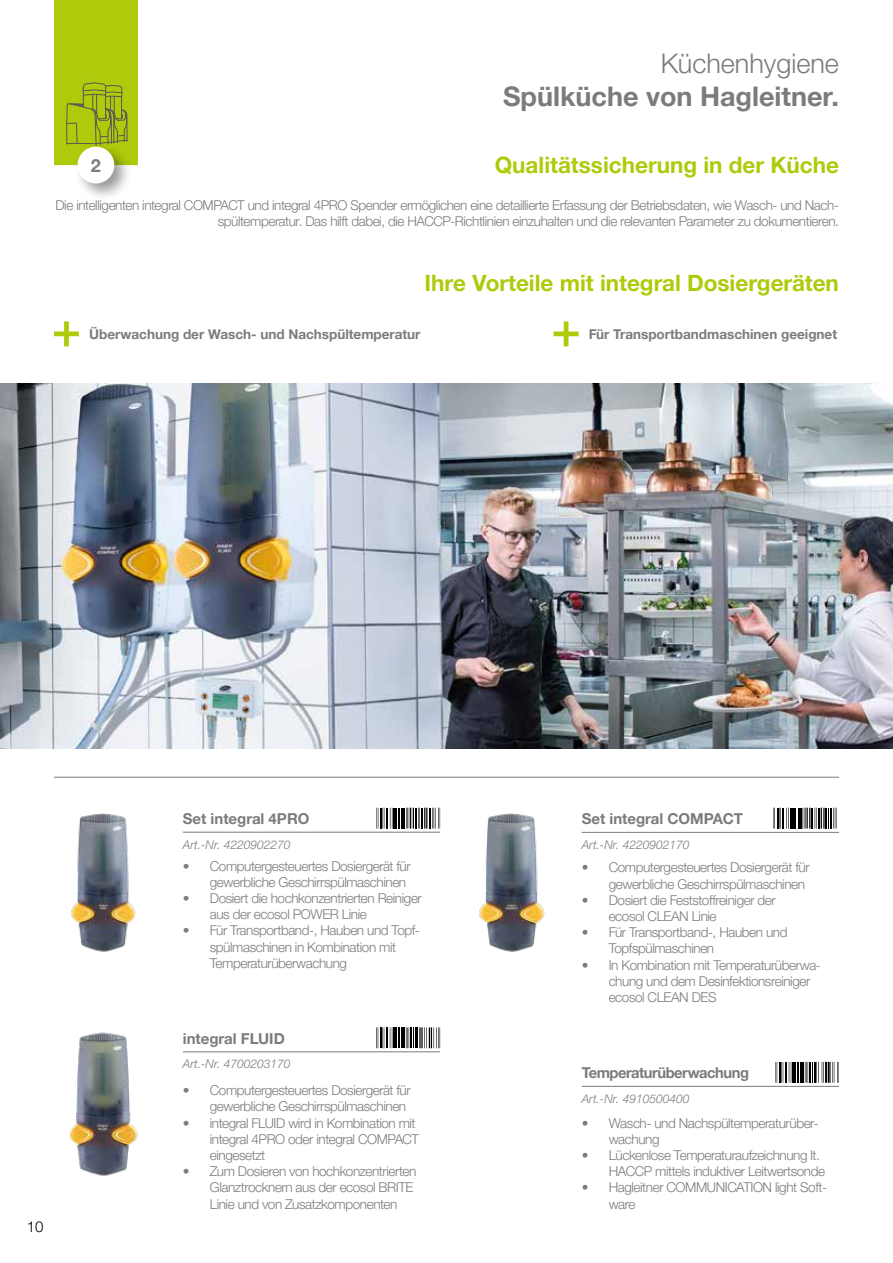
<style>
.page{position:relative;width:893px;height:1263px;background:#fff}
.page>*{position:absolute;margin:0;border:0;box-sizing:border-box;transform-origin:0 0}
.t1{font:700 27px "Helvetica Neue LTW1 G";color:#7c7b7b}
.t2{font:300 27px "Helvetica Neue LTW1 G";color:#7c7b7b}
.t3{font:700 22.5px "Helvetica Neue LTW1 G";color:#afca0b}
.t4{font:700 18px "Helvetica Neue LTW1 G";color:#7c7b7b}
.t5{font:700 15px "Helvetica Neue LTW1 G";letter-spacing:-.005em;color:#7c7b7b}
.t6{font:700 15px "Helvetica Neue LTW1 G";letter-spacing:-.03em;color:#7c7b7b}
.t7{font:300 15px "Helvetica Neue LTW1 G";color:#000}
.t8{font:300 13.5px/16.2px "Helvetica Neue LTW1 G";letter-spacing:-.03em;color:#7c7b7b}
.t9{font:700 13.5px "Helvetica Neue LTW1 G";color:#7c7b7b}
.t10{font:italic 300 12px "Helvetica Neue LTW1 G";color:#7c7b7b}
</style>
<div class="page">
<img style="left:0;top:384px;width:893px;height:365px">
<hr style="left:582px;top:832px;width:257px;height:1px;background:#7c7b7b">
<hr style="left:582px;top:1086px;width:257px;height:1px;background:#7c7b7b">
<hr style="left:823px;top:808px;width:2px;height:20px;background:#000">
<svg style="left:773px;top:808px;width:49px;height:20px"></svg>
<hr style="left:825px;top:808px;width:2px;height:20px;background:#000">
<svg style="left:828px;top:808px;width:9px;height:20px"></svg>
<svg style="left:827px;top:1062px;width:1px;height:21px"></svg>
<svg style="left:775px;top:1062px;width:49px;height:21px"></svg>
<hr style="left:828px;top:1062px;width:2px;height:21px;background:#000">
<hr style="left:825px;top:1062px;width:2px;height:21px;background:#000">
<svg style="left:830px;top:1062px;width:9px;height:21px"></svg>
<hr style="left:183px;top:832px;width:257px;height:1px;background:#7c7b7b">
<hr style="left:54px;top:777px;width:785px;height:1px;background:#7c7b7b">
<hr style="left:183px;top:1051px;width:257px;height:1px;background:#7c7b7b">
<svg style="left:376px;top:828px;width:64px;height:1px"></svg>
<svg style="left:376px;top:808px;width:65px;height:20px"></svg>
<svg style="left:54px;top:0;width:84px;height:165px;background:#a9c210"></svg>
<svg style="left:376px;top:1027px;width:42px;height:21px"></svg>
<hr style="left:421px;top:1027px;width:2px;height:21px;background:#000">
<hr style="left:419px;top:1027px;width:2px;height:21px;background:#000">
<svg style="left:424px;top:1027px;width:17px;height:21px"></svg>
<div style="left:74px;top:143px;width:58px;height:59px;background:#000;opacity:.4"></div>
<div style="left:78px;top:147px;width:36px;height:36px;background:#fff;border-radius:50%"></div>
<img style="left:71px;top:813px;width:65px;height:139px">
<img style="left:479px;top:813px;width:66px;height:139px">
<img style="left:69px;top:1032px;width:69px;height:144px">
<svg style="left:554px;top:321px;width:25px;height:25px"></svg>
<svg style="left:54px;top:321px;width:25px;height:25px"></svg>
<h3 class="t4" style="left:91px;top:154px;width:12px">2</h3>
<h1 class="t2" style="left:661px;top:47px;width:180px">Küchenhygiene</h1>
<h1 class="t1" style="left:503px;top:79px;width:337px">Spülküche von Hagleitner.</h1>
<h2 class="t3" style="left:495px;top:151px;width:346px">Qualitätssicherung in der Küche</h2>
<p class="t8" style="left:55px;top:197px;width:785px;text-align:right">Die intelligenten integral COMPACT und integral 4PRO Spender ermöglichen eine detaillierte Erfassung der Betriebsdaten, wie Wasch- und Nach&shy;spültemperatur. Das hilft dabei, die HACCP-Richtlinien einzuhalten und die relevanten Parameter zu dokumentieren.</p>
<h2 class="t3" style="left:425px;top:269px;width:416px">Ihre Vorteile mit integral Dosiergeräten</h2>
<p class="t9" style="left:89px;top:326px;width:333px">Überwachung der Wasch- und Nachspültemperatur</p>
<p class="t9" style="left:589px;top:326px;width:250px">Für Transportbandmaschinen geeignet</p>
<p class="t7" style="left:27px;top:1218px;width:18px">10</p>
<p class="t5" style="left:183px;top:810px;width:128px">Set integral 4PRO</p>
<p class="t5" style="left:582px;top:810px;width:163px">Set integral COMPACT</p>
<p class="t10" style="left:183px;top:837px;width:109px">Art.-Nr. 4220902270</p>
<p class="t8" style="left:210px;top:858px;width:202px;text-indent:-27px">• Computergesteuertes Dosiergerät für gewerbliche Geschirrspülmaschinen</p>
<p class="t8" style="left:210px;top:890px;width:213px;text-indent:-27px">• Dosiert die hochkonzentrierten Reiniger aus der ecosol POWER Linie</p>
<p class="t8" style="left:210px;top:922px;width:212px;text-indent:-27px">• Für Transportband-, Hauben und Topf&shy;spülmaschinen in Kombination mit<br>Temperaturüberwachung</p>
<p class="t5" style="left:183px;top:1029px;width:103px">integral FLUID</p>
<p class="t10" style="left:183px;top:1057px;width:109px">Art.-Nr. 4700203170</p>
<p class="t8" style="left:210px;top:1082px;width:202px;text-indent:-27px">• Computergesteuertes Dosiergerät für gewerbliche Geschirrspülmaschinen</p>
<p class="t8" style="left:210px;top:1115px;width:211px;text-indent:-27px">• integral FLUID wird in Kombination mit integral 4PRO oder integral COMPACT eingesetzt</p>
<p class="t8" style="left:210px;top:1163px;width:208px;text-indent:-27px">• Zum Dosieren von hochkonzentrierten<br>Glanztrocknern aus der ecosol BRITE<br>Linie und von Zusatzkomponenten</p>
<p class="t10" style="left:582px;top:837px;width:109px">Art.-Nr. 4220902170</p>
<p class="t8" style="left:609px;top:859px;width:202px;text-indent:-27px">• Computergesteuertes Dosiergerät für gewerbliche Geschirrspülmaschinen</p>
<p class="t8" style="left:609px;top:892px;width:169px;text-indent:-27px">• Dosiert die Feststoffreiniger der ecosol CLEAN Linie</p>
<p class="t8" style="left:609px;top:924px;width:180px;text-indent:-27px">• Für Transportband-, Hauben und<br>Topfspülmaschinen</p>
<p class="t8" style="left:609px;top:957px;width:214px;text-indent:-27px">• In Kombination mit Temperaturüberwa&shy;chung und dem Desinfektionsreiniger ecosol CLEAN DES</p>
<p class="t6" style="left:582px;top:1064px;width:169px">Temperaturüberwachung</p>
<p class="t10" style="left:582px;top:1091px;width:109px">Art.-Nr. 4910500400</p>
<p class="t8" style="left:609px;top:1115px;width:212px;text-indent:-27px">• Wasch- und Nachspültemperaturüber&shy;wachung</p>
<p class="t8" style="left:609px;top:1147px;width:218px;text-indent:-27px">• Lückenlose Temperaturaufzeichnung lt.<br>HACCP mittels induktiver Leitwertsonde</p>
<p class="t8" style="left:609px;top:1179px;width:220px;text-indent:-27px">• Hagleitner COMMUNICATION light Soft&shy;ware</p>
</div>
